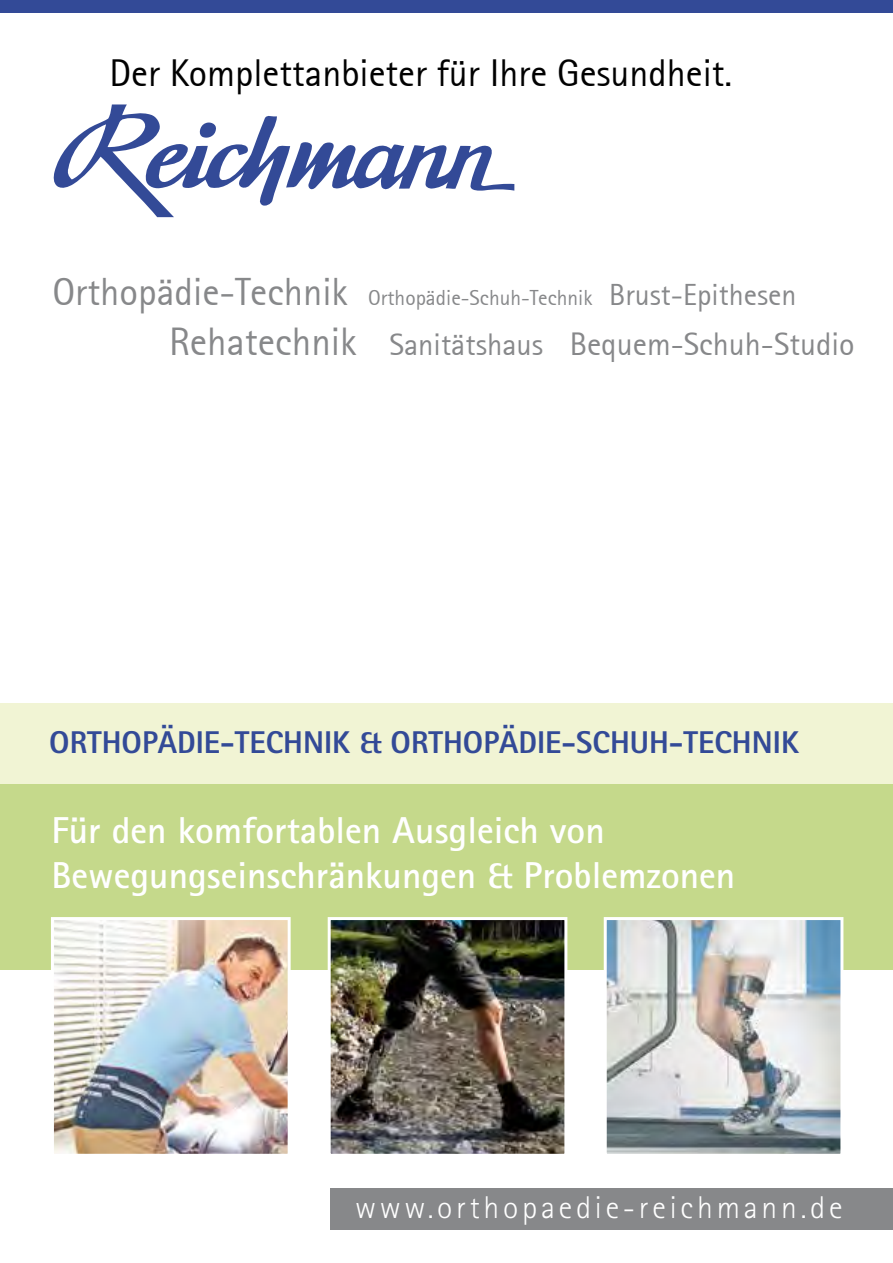
<style>
.page{position:relative;width:893px;height:1263px;background:#fff}
.page>*{position:absolute;margin:0;border:0;box-sizing:border-box;transform-origin:0 0}
.t1{font:37.95px "Rotis Sans Serif";color:#000}
.t2{font:700 37.5px/45px "Rotis Sans Serif";color:#fff}
.t3{font:32.1px "Rotis Sans Serif";color:#87888a}
.t4{font:800 31.5px "Rotis Sans Serif";color:#334a97}
.t5{font:300 31.5px "Rotis Sans Serif";letter-spacing:.12em;color:#fff}
.t6{font:21.45px "Rotis Sans Serif";color:#87888a}
.s1{font-size:38.55px}
.s2{font-size:30px}
.s3{font-size:39px}
.s4{font-size:30.6px}
</style>
<div class="page">
<div style="left:0;top:784px;width:893px;height:185px;background:#c5d98b"></div>
<img style="left:55px;top:921px;width:232px;height:232px">
<div style="left:51px;top:917px;width:240px;height:240px;border:3px solid #fff"></div>
<img style="left:332px;top:921px;width:231px;height:232px">
<div style="left:328px;top:917px;width:239px;height:240px;border:3px solid #fff"></div>
<img style="left:608px;top:921px;width:231px;height:232px">
<div style="left:604px;top:917px;width:239px;height:240px;border:3px solid #fff"></div>
<div style="left:330px;top:1188px;width:563px;height:41px;background:#87888a"></div>
<div style="left:0;top:703px;width:893px;height:81px;background:#f1f4d4"></div>
<div style="left:0;top:0;width:893px;height:13px;background:#334a97"></div>
<svg style="left:53px;top:104px;width:461px;height:113px"></svg>
<p class="t1" style="left:109px;top:51px;width:624px">Der Komplettanbieter für Ihre Gesundheit.</p>
<p class="t6" style="left:52px;top:285px;width:745px"><span class="s1">Orthopädie-Technik</span> Orthopädie-Schuh-Technik <span class="s2">Brust-Epithesen</span></p>
<p class="t3" style="left:169px;top:325px;width:687px"><span class="s3">Rehatechnik</span> <span class="s4">Sanitätshaus</span> Bequem-Schuh-Studio</p>
<p class="t4" style="left:49px;top:722px;width:751px">ORTHOPÄDIE-TECHNIK &amp; ORTHOPÄDIE-SCHUH-TECHNIK</p>
<p class="t2" style="left:51px;top:807px;width:686px">Für den komfortablen Ausgleich von<br>Bewegungseinschränkungen &amp; Problemzonen</p>
<p class="t5" style="left:355px;top:1189px;width:489px">www.orthopaedie-reichmann.de</p>
</div>
